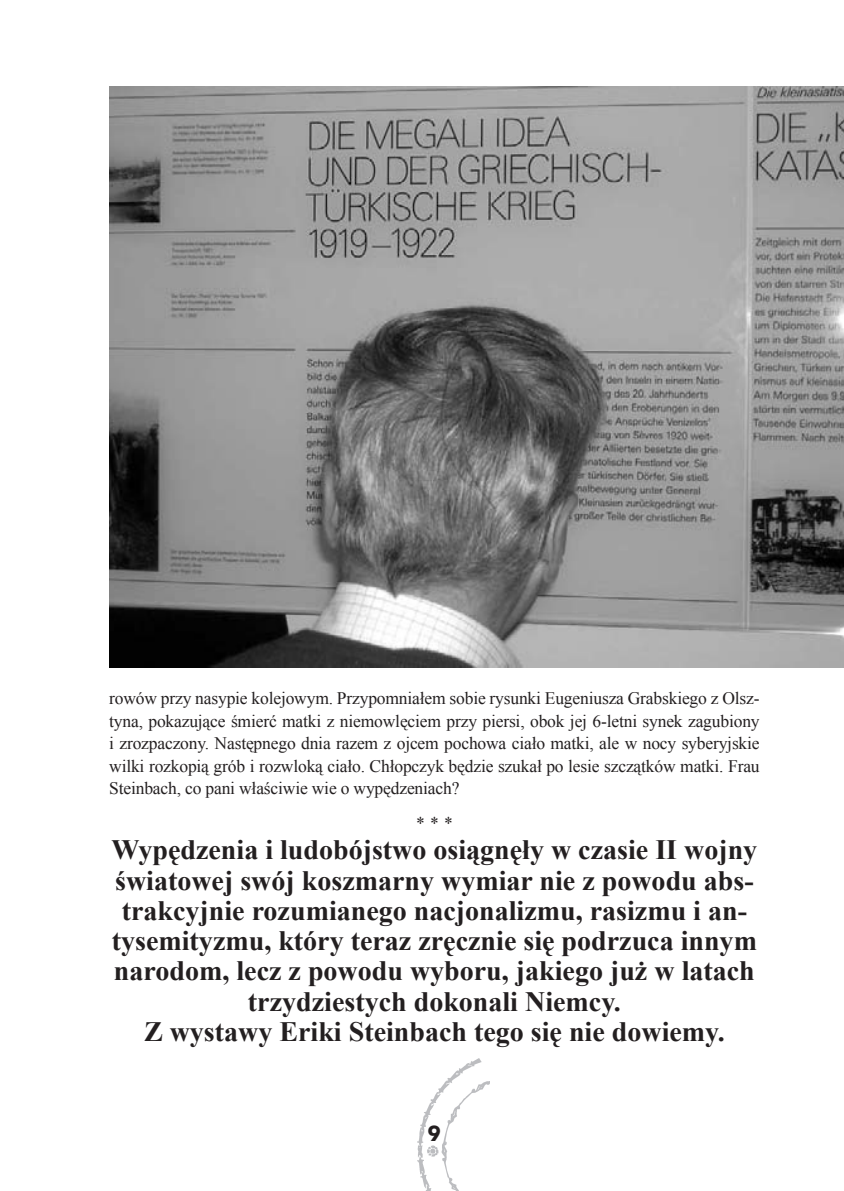
<style>
.page{position:relative;width:844px;height:1191px;background:#fff}
.page>*{position:absolute;margin:0;border:0;box-sizing:border-box;transform-origin:0 0}
.t1{font:700 28px/30.3px "Times New Roman";color:#231f20;text-align:center}
.t2{font:700 21px "Futura PL";color:#231f20}
.t3{font:17.5px/22.4px "Times New Roman";letter-spacing:-.01em;color:#231f20;text-align:justify}
</style>
<div class="page">
<img style="left:418px;top:1058px;width:72px;height:133px">
<img style="left:109px;top:87px;width:734px;height:580px">
<p class="t3" style="left:109px;top:687px;width:651px">rowów przy nasypie kolejowym. Przypomniałem sobie rysunki Eugeniusza Grabskiego z Olsz&shy;tyna, pokazujące śmierć matki z niemowlęciem przy piersi, obok jej 6-letni synek zagubiony i zrozpaczony. Następnego dnia razem z ojcem pochowa ciało matki, ale w nocy syberyjskie wilki rozkopią grób i rozwloką ciało. Chłopczyk będzie szukał po lesie szczątków matki. Frau Steinbach, co pani właściwie wie o wypędzeniach?</p>
<p class="t3" style="left:416px;top:811px;width:38px">***</p>
<p class="t1" style="left:111px;top:834px;width:647px">Wypędzenia i ludobójstwo osiągnęły w czasie II wojny światowej swój koszmarny wymiar nie z powodu abs&shy;trakcyjnie rozumianego nacjonalizmu, rasizmu i an&shy;tysemityzmu, który teraz zręcznie się podrzuca innym narodom, lecz z powodu wyboru, jakiego już w latach trzydziestych dokonali Niemcy.<br>Z wystawy Eriki Steinbach tego się nie dowiemy.</p>
<p class="t2" style="left:427px;top:1120px;width:15px">9</p>
</div>
